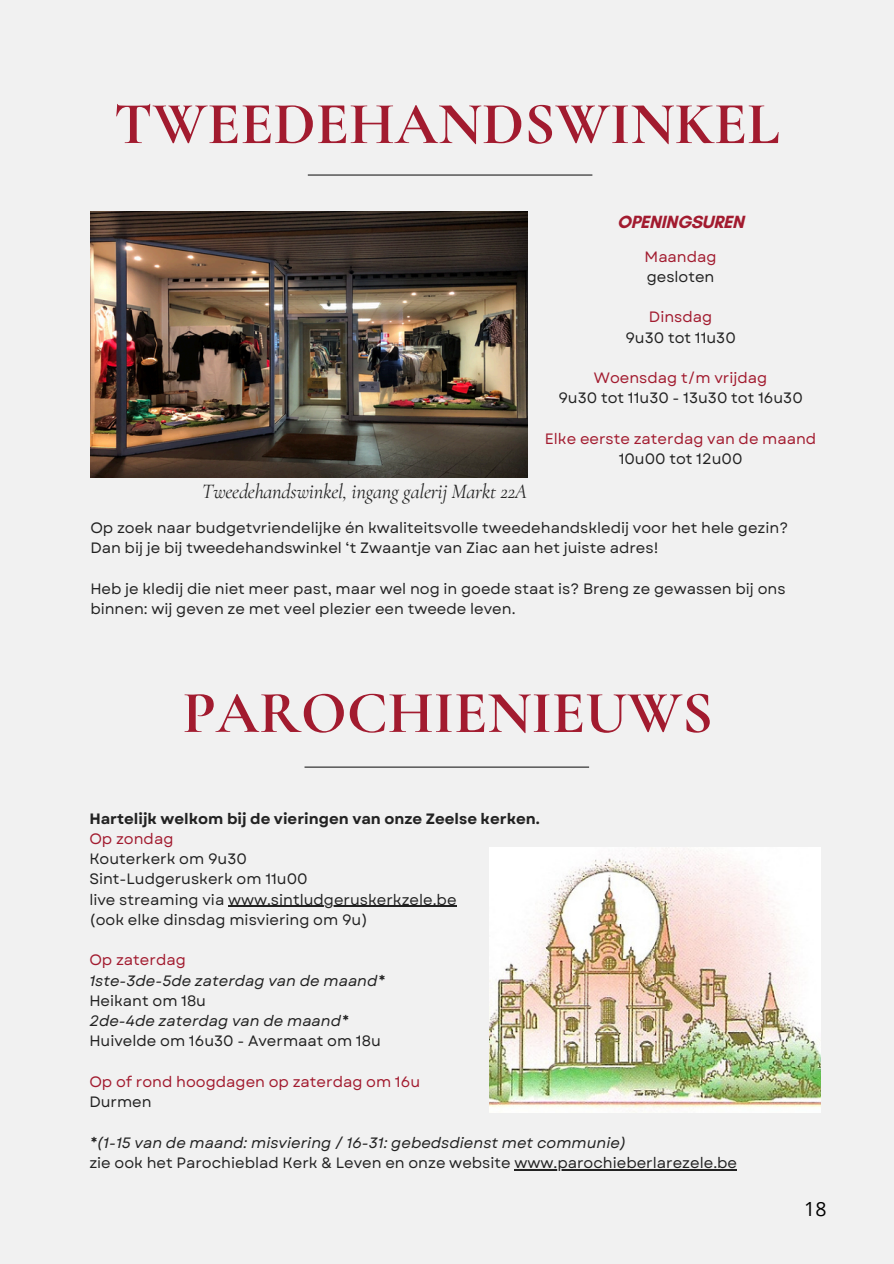
<style>
.page{position:relative;width:894px;height:1264px;background:#fff}
.page>*{position:absolute;margin:0;border:0;box-sizing:border-box;transform-origin:0 0}
.t1{font:700 60px "Cormorant Garamond";color:#a21b2f}
.t2{font:italic 20.55px "Cormorant Garamond";letter-spacing:-.015em;color:#222}
.t3{font:19.5px "Open Sans";color:#000}
.t4{font:700 18px "Glacial Indifference";letter-spacing:-.015em;color:#a21b2f}
.t5{font:15px/20.2px "Garet";color:#222}
.t6{font:italic 15px "Garet";color:#222}
.t7{font:15px "Garet";color:#a21b2f}
.t8{font:700 15px "Garet";color:#222}
</style>
<div class="page">
<div style="left:0;top:0;width:893px;height:1263px;background:#f1f1f1"></div>
<img style="left:90px;top:211px;width:437px;height:266px">
<hr style="left:304px;top:766px;width:285px;height:1px;background:#222">
<hr style="left:308px;top:174px;width:284px;height:2px;background:#222">
<img style="left:489px;top:847px;width:331px;height:265px">
<hr style="left:228px;top:905px;width:228px;height:1px;background:#222">
<hr style="left:514px;top:1169px;width:223px;height:1px;background:#222">
<h1 class="t1" style="left:114px;top:88px;width:667px">TWEEDEHANDSWINKEL</h1>
<p class="t4" style="left:617px;top:211px;width:128px">OPENINGSUREN</p>
<p class="t7" style="left:644px;top:245px;width:73px">Maandag</p>
<p class="t5" style="left:646px;top:266px;width:69px">gesloten</p>
<p class="t7" style="left:648px;top:306px;width:65px">Dinsdag</p>
<p class="t5" style="left:625px;top:327px;width:112px">9u30 tot 11u30</p>
<p class="t7" style="left:593px;top:367px;width:175px">Woensdag t/m vrijdag</p>
<p class="t5" style="left:558px;top:388px;width:246px">9u30 tot 11u30 - 13u30 tot 16u30</p>
<p class="t7" style="left:544px;top:428px;width:273px">Elke eerste zaterdag van de maand</p>
<p class="t5" style="left:618px;top:449px;width:125px">10u00 tot 12u00</p>
<p class="t2" style="left:202px;top:478px;width:327px">Tweedehandswinkel, ingang galerij Markt 22A</p>
<p class="t5" style="left:90px;top:517px;width:699px">Op zoek naar budgetvriendelijke én kwaliteitsvolle tweedehandskledij voor het hele gezin?<br>Dan bij je bij tweedehandswinkel ‘t Zwaantje van Ziac aan het juiste adres!</p>
<p class="t5" style="left:90px;top:578px;width:696px">Heb je kledij die niet meer past, maar wel nog in goede staat is? Breng ze gewassen bij ons binnen: wij geven ze met veel plezier een tweede leven.</p>
<h1 class="t1" style="left:183px;top:676px;width:531px">PAROCHIENIEUWS</h1>
<p class="t8" style="left:89px;top:807px;width:452px">Hartelijk welkom bij de vieringen van onze Zeelse kerken.</p>
<p class="t7" style="left:89px;top:827px;width:86px">Op zondag</p>
<p class="t5" style="left:89px;top:848px;width:368px">Kouterkerk om 9u30<br>Sint-Ludgeruskerk om 11u00<br>live streaming via www.sintludgeruskerkzele.be (ook elke dinsdag misviering om 9u)</p>
<p class="t7" style="left:89px;top:949px;width:98px">Op zaterdag</p>
<p class="t6" style="left:89px;top:969px;width:297px">1ste-3de-5de zaterdag van de maand*</p>
<p class="t5" style="left:89px;top:990px;width:118px">Heikant om 18u</p>
<p class="t6" style="left:89px;top:1010px;width:261px">2de-4de zaterdag van de maand*</p>
<p class="t5" style="left:89px;top:1031px;width:293px">Huivelde om 16u30 - Avermaat om 18u</p>
<p class="t7" style="left:89px;top:1070px;width:332px">Op of rond hoogdagen op zaterdag om 16u</p>
<p class="t5" style="left:89px;top:1091px;width:64px">Durmen</p>
<p class="t6" style="left:89px;top:1131px;width:538px">*(1-15 van de maand: misviering / 16-31: gebedsdienst met communie)</p>
<p class="t5" style="left:89px;top:1152px;width:649px">zie ook het Parochieblad Kerk &amp; Leven en onze website www.parochieberlarezele.be</p>
<h3 class="t3" style="left:804px;top:1194px;width:24px">18</h3>
</div>
